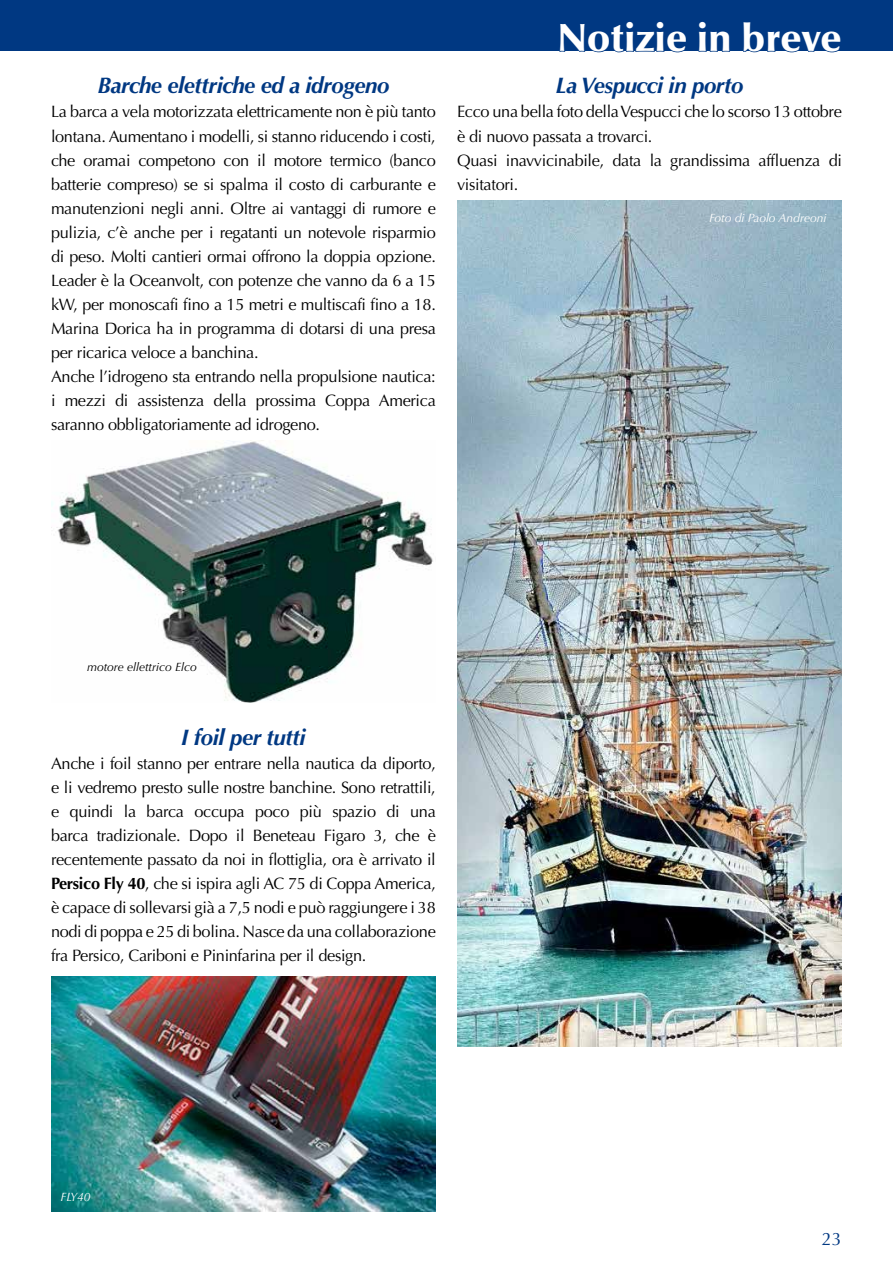
<style>
.page{position:relative;width:893px;height:1263px;background:#fff}
.page>*{position:absolute;margin:0;border:0;box-sizing:border-box;transform-origin:0 0}
.t1{font:900 39px "Optima";color:#fff}
.t2{font:italic 700 22.5px "Optima";letter-spacing:-.02em;color:#003882}
.t3{font:18px "Optima";color:#003882}
.t4{font:16.5px/24px "Optima";letter-spacing:-.02em;color:#000}
.t5{font:italic 12px "Optima";color:#fff}
.t6{font:italic 12px "Optima";color:#000}
.s1{font-weight:700}
</style>
<div class="page">
<div style="left:0;top:0;width:893px;height:51px;background:#003882"></div>
<img style="left:51px;top:441px;width:382px;height:261px">
<svg style="left:559px;top:51px;width:125px;height:2px"></svg>
<svg style="left:698px;top:51px;width:32px;height:1px"></svg>
<svg style="left:743px;top:51px;width:95px;height:2px"></svg>
<img style="left:51px;top:977px;width:384px;height:235px">
<img style="left:457px;top:201px;width:385px;height:845px">
<h2 class="t2" style="left:97px;top:73px;width:294px">Barche elettriche ed a idrogeno</h2>
<p class="t4" style="left:51px;top:100px;width:386px">La barca a vela motorizzata elettricamente non è più tanto lontana. Aumentano i modelli, si stanno riducendo i costi, che oramai competono con il motore termico (banco batterie compreso) se si spalma il costo di carburante e manutenzioni negli anni. Oltre ai vantaggi di rumore e pulizia, c’è anche per i regatanti un notevole risparmio di peso. Molti cantieri ormai offrono la doppia opzione.<br>Leader è la Oceanvolt, con potenze che vanno da 6 a 15 kW, per monoscafi fino a 15 metri e multiscafi fino a 18.<br>Marina Dorica ha in programma di dotarsi di una presa per ricarica veloce a banchina.<br>Anche l’idrogeno sta entrando nella propulsione nautica: i mezzi di assistenza della prossima Coppa America saranno obbligatoriamente ad idrogeno.</p>
<h1 class="t1" style="left:557px;top:15px;width:286px">Notizie in breve</h1>
<h2 class="t2" style="left:555px;top:73px;width:189px">La Vespucci in porto</h2>
<p class="t4" style="left:457px;top:100px;width:386px">Ecco una bella foto della Vespucci che lo scorso 13 ottobre è di nuovo passata a trovarci.<br>Quasi inavvicinabile, data la grandissima affluenza di visitatori.</p>
<p class="t5" style="left:709px;top:211px;width:119px">Foto di Paolo Andreoni</p>
<p class="t6" style="left:87px;top:660px;width:111px">motore ellettrico Elco</p>
<h2 class="t2" style="left:181px;top:724px;width:126px">I foil per tutti</h2>
<p class="t4" style="left:51px;top:751px;width:386px;text-align:justify">Anche i foil stanno per entrare nella nautica da diporto, e li vedremo presto sulle nostre banchine. Sono retrattili, e quindi la barca occupa poco più spazio di una barca tradizionale. Dopo il Beneteau Figaro 3, che è recentemente passato da noi in flottiglia, ora è arrivato il <span class="s1">Persico Fly 40</span>, che si ispira agli AC 75 di Coppa America, è capace di sollevarsi già a 7,5 nodi e può raggiungere i 38 nodi di poppa e 25 di bolina. Nasce da una collaborazione fra Persico, Cariboni e Pininfarina per il design.</p>
<p class="t5" style="left:61px;top:1190px;width:32px">FLY40</p>
<p class="t3" style="left:822px;top:1229px;width:22px">23</p>
</div>
